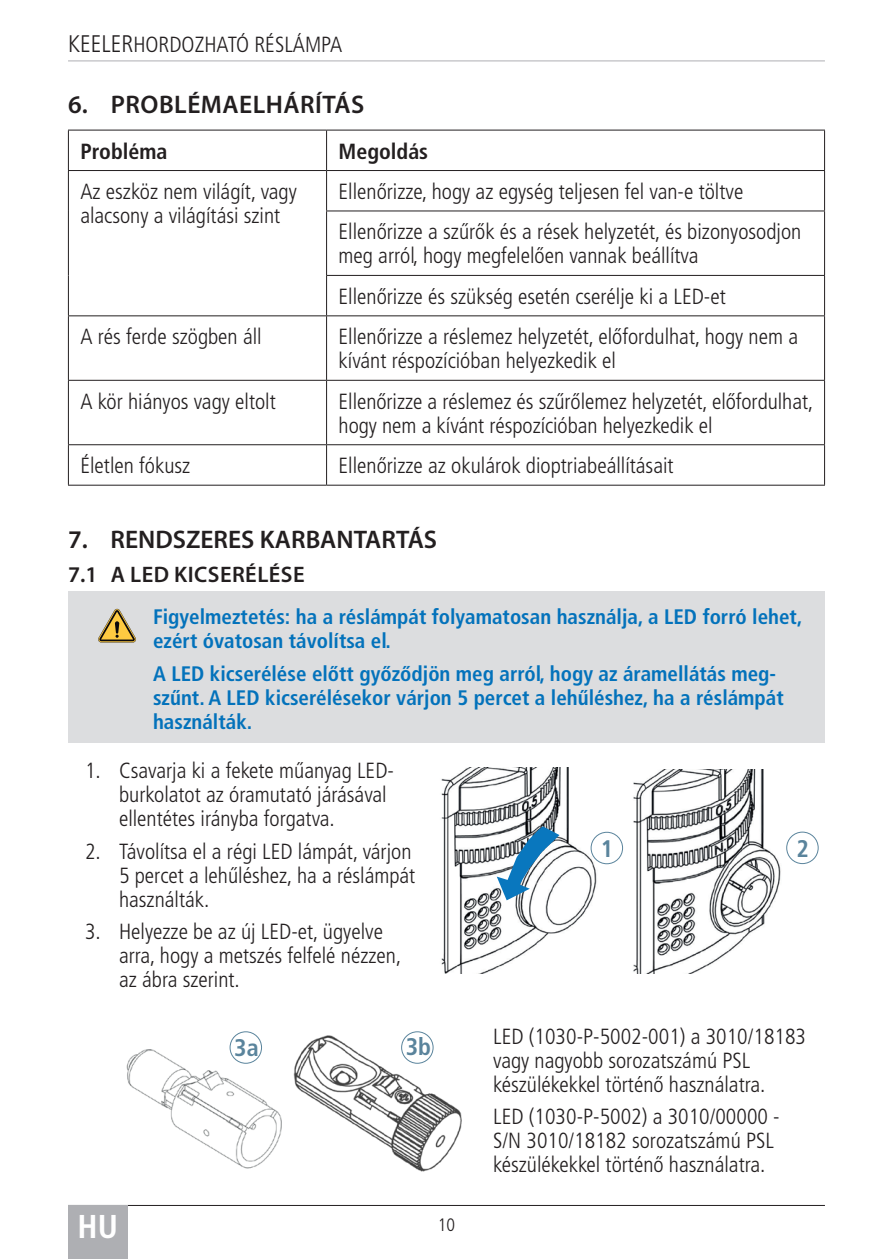
<style>
.page{position:relative;width:893px;height:1259px;background:#fff}
.page>*{position:absolute;margin:0;border:0;box-sizing:border-box;transform-origin:0 0}
.t1{font:700 condensed 33px "Frutiger LT Pro";color:#fff}
.t2{font:600 25.5px "Myriad Pro";color:#231f20}
.t3{font:600 25.5px "Myriad Pro";letter-spacing:.02em;color:#231f20}
.t4{font:700 condensed 24px "Frutiger LT Pro";color:#5a849c}
.t5{font:600 22.5px "Myriad Pro";letter-spacing:.02em;color:#231f20}
.t6{font:300 condensed 21.9px/24px "Frutiger LT Pro";color:#231f20}
.t7{font:700 condensed 21.9px "Frutiger LT Pro";color:#231f20}
.t8{font:700 condensed 21px/24px "Frutiger LT Pro";color:#0372bb}
.t9{font:300 condensed 18px "Frutiger LT Pro";color:#231f20}
.s1{font-size:24px}
</style>
<div class="page">
<hr style="left:68px;top:1205px;width:757px;height:1px;background:#231f20">
<div style="left:68px;top:1205px;width:60px;height:54px;background:#aeafb3"></div>
<hr style="left:68px;top:60px;width:757px;height:1px;background:#aeafb3">
<div style="left:68px;top:591px;width:757px;height:71px;background:#dcdddf"></div>
<div style="left:68px;top:639px;width:757px;height:103px;background:#dcdddf"></div>
<hr style="left:68px;top:130px;width:259px;height:1px;background:#231f20">
<hr style="left:68px;top:130px;width:1px;height:40px;background:#231f20">
<hr style="left:327px;top:130px;width:498px;height:1px;background:#231f20">
<hr style="left:326px;top:130px;width:1px;height:40px;background:#231f20">
<hr style="left:824px;top:130px;width:1px;height:40px;background:#231f20">
<hr style="left:68px;top:170px;width:259px;height:1px;background:#231f20">
<hr style="left:68px;top:171px;width:1px;height:40px;background:#231f20">
<hr style="left:327px;top:170px;width:498px;height:1px;background:#231f20">
<hr style="left:326px;top:171px;width:1px;height:40px;background:#231f20">
<hr style="left:824px;top:171px;width:1px;height:40px;background:#231f20">
<hr style="left:68px;top:211px;width:1px;height:64px;background:#231f20">
<hr style="left:326px;top:210px;width:499px;height:1px;background:#231f20">
<hr style="left:326px;top:211px;width:1px;height:64px;background:#231f20">
<hr style="left:824px;top:211px;width:1px;height:64px;background:#231f20">
<hr style="left:68px;top:275px;width:1px;height:40px;background:#231f20">
<hr style="left:326px;top:275px;width:499px;height:1px;background:#231f20">
<hr style="left:326px;top:276px;width:1px;height:39px;background:#231f20">
<hr style="left:824px;top:276px;width:1px;height:39px;background:#231f20">
<hr style="left:68px;top:315px;width:259px;height:1px;background:#231f20">
<hr style="left:68px;top:316px;width:1px;height:64px;background:#231f20">
<hr style="left:327px;top:315px;width:498px;height:1px;background:#231f20">
<hr style="left:326px;top:316px;width:1px;height:64px;background:#231f20">
<hr style="left:824px;top:316px;width:1px;height:64px;background:#231f20">
<hr style="left:68px;top:380px;width:259px;height:1px;background:#231f20">
<hr style="left:68px;top:381px;width:1px;height:63px;background:#231f20">
<hr style="left:327px;top:380px;width:498px;height:1px;background:#231f20">
<hr style="left:326px;top:381px;width:1px;height:63px;background:#231f20">
<hr style="left:824px;top:381px;width:1px;height:63px;background:#231f20">
<hr style="left:68px;top:444px;width:259px;height:1px;background:#231f20">
<hr style="left:68px;top:445px;width:1px;height:40px;background:#231f20">
<hr style="left:327px;top:444px;width:498px;height:1px;background:#231f20">
<hr style="left:326px;top:445px;width:1px;height:40px;background:#231f20">
<hr style="left:824px;top:445px;width:1px;height:40px;background:#231f20">
<hr style="left:68px;top:485px;width:259px;height:1px;background:#231f20">
<hr style="left:327px;top:485px;width:498px;height:1px;background:#231f20">
<svg style="left:98px;top:609px;width:38px;height:33px"></svg>
<img style="left:441px;top:767px;width:183px;height:206px">
<svg style="left:497px;top:826px;width:62px;height:74px"></svg>
<div style="left:591px;top:832px;width:32px;height:31px;background:#fff;border-radius:50%"></div>
<div style="left:591px;top:832px;width:32px;height:32px;border:1px solid #5a849c;border-radius:50%"></div>
<img style="left:633px;top:769px;width:185px;height:204px">
<div style="left:787px;top:832px;width:31px;height:31px;background:#fff;border-radius:50%"></div>
<div style="left:786px;top:831px;width:33px;height:33px;border:1px solid #5a849c;border-radius:50%"></div>
<img style="left:126px;top:1031px;width:150px;height:138px">
<img style="left:276px;top:1031px;width:186px;height:141px">
<div style="left:230px;top:1031px;width:32px;height:32px;background:#fff;border-radius:50%"></div>
<div style="left:230px;top:1031px;width:32px;height:32px;border:1px solid #5a849c;border-radius:50%"></div>
<div style="left:402px;top:1031px;width:31px;height:32px;background:#fff;border-radius:50%"></div>
<div style="left:401px;top:1031px;width:32px;height:32px;border:1px solid #5a849c;border-radius:50%"></div>
<p class="t6" style="left:68px;top:33px;width:276px"><span class="s1">KEELER</span>HORDOZHATÓ RÉSLÁMPA</p>
<p class="t3" style="left:68px;top:88px;width:298px">6. PROBLÉMAELHÁRÍTÁS</p>
<p class="t7" style="left:80px;top:138px;width:89px">Probléma</p>
<p class="t7" style="left:339px;top:138px;width:91px">Megoldás</p>
<p class="t6" style="left:80px;top:180px;width:218px">Az eszköz nem világít, vagy alacsony a világítási szint</p>
<p class="t6" style="left:339px;top:171px;width:464px;line-height:40.5px">Ellenőrizze, hogy az egység teljesen fel van-e töltve<br>Ellenőrizze a szűrők és a rések helyzetét, és bizonyosodjon</p>
<p class="t6" style="left:339px;top:236px;width:389px;line-height:40.5px">meg arról, hogy megfelelően vannak beállítva<br>Ellenőrizze és szükség esetén cserélje ki a LED-et</p>
<p class="t6" style="left:80px;top:325px;width:183px">A rés ferde szögben áll</p>
<p class="t6" style="left:339px;top:325px;width:461px">Ellenőrizze a réslemez helyzetét, előfordulhat, hogy nem a kívánt réspozícióban helyezkedik el</p>
<p class="t6" style="left:80px;top:389px;width:197px">A kör hiányos vagy eltolt</p>
<p class="t6" style="left:339px;top:389px;width:476px">Ellenőrizze a réslemez és szűrőlemez helyzetét, előfordulhat, hogy nem a kívánt réspozícióban helyezkedik el</p>
<p class="t6" style="left:80px;top:454px;width:111px">Életlen fókusz</p>
<p class="t6" style="left:339px;top:454px;width:337px">Ellenőrizze az okulárok dioptriabeállításait</p>
<p class="t2" style="left:68px;top:523px;width:371px">7. RENDSZERES KARBANTARTÁS</p>
<p class="t5" style="left:68px;top:560px;width:238px">7.1 A LED KICSERÉLÉSE</p>
<p class="t8" style="left:153px;top:605px;width:651px">Figyelmeztetés: ha a réslámpát folyamatosan használja, a LED forró lehet, ezért óvatosan távolítsa el.</p>
<p class="t8" style="left:153px;top:661px;width:632px">A LED kicserélése előtt győződjön meg arról, hogy az áramellátás meg&shy;szűnt. A LED kicserélésekor várjon 5 percet a lehűléshez, ha a réslámpát használták.</p>
<p class="t6" style="left:119px;top:758px;width:276px;text-indent:-34px">1. Csavarja ki a fekete műanyag LED&shy;burkolatot az óramutató járásával ellentétes irányba forgatva.</p>
<p class="t6" style="left:119px;top:839px;width:298px;text-indent:-34px">2. Távolítsa el a régi LED lámpát, várjon<br>5 percet a lehűléshez, ha a réslámpát használták.</p>
<p class="t6" style="left:119px;top:919px;width:284px;text-indent:-34px">3. Helyezze be az új LED-et, ügyelve arra, hogy a metszés felfelé nézzen, az ábra szerint.</p>
<p class="t4" style="left:601px;top:834px;width:14px">1</p>
<p class="t4" style="left:796px;top:834px;width:14px">2</p>
<p class="t4" style="left:234px;top:1033px;width:26px">3a</p>
<p class="t4" style="left:406px;top:1032px;width:27px">3b</p>
<p class="t6" style="left:493px;top:1024px;width:314px">LED (1030-P-5002-001) a 3010/18183 vagy nagyobb sorozatszámú PSL készülékekkel történő használatra.</p>
<p class="t6" style="left:493px;top:1104px;width:288px">LED (1030-P-5002) a 3010/00000 -<br>S/N 3010/18182 sorozatszámú PSL készülékekkel történő használatra.</p>
<h1 class="t1" style="left:78px;top:1207px;width:42px">HU</h1>
<p class="t9" style="left:438px;top:1214px;width:19px">10</p>
</div>
